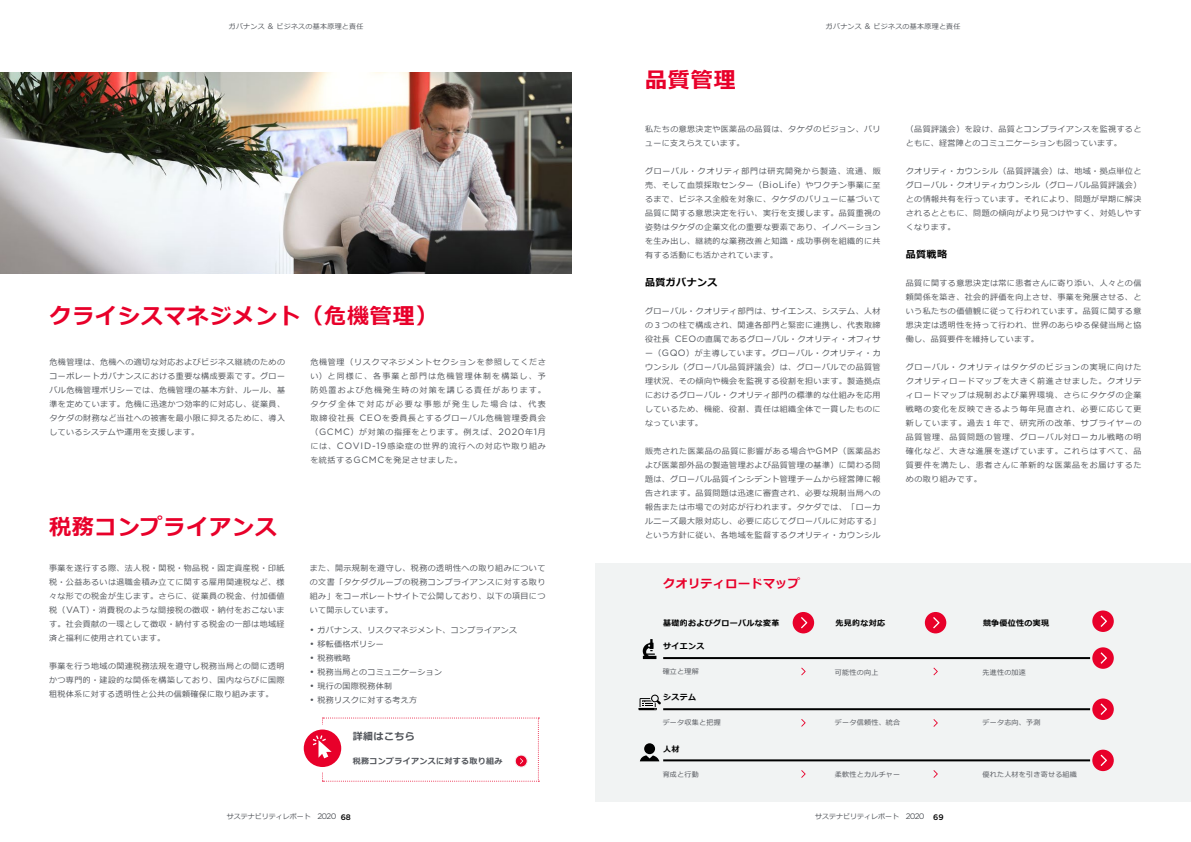
<style>
.page{position:relative;width:1191px;height:842px;background:#fff}
.page>*{position:absolute;margin:0;border:0;box-sizing:border-box;transform-origin:0 0}
.t1{font:700 22px "Meiryo";letter-spacing:.04em;color:#e8002a}
.t2{font:700 12px "Meiryo";letter-spacing:.04em;color:#e8002a}
.t3{font:700 10px "Meiryo";letter-spacing:.04em;color:#000}
.t4{font:700 10px "Meiryo";letter-spacing:.04em;color:#52555b}
.t5{font:8px/14px "Meiryo";letter-spacing:.055em;color:#52555b;text-align:justify}
.t6{font:700 8px "Meiryo";letter-spacing:.04em;color:#000}
.t7{font:700 8px "Meiryo";letter-spacing:.04em;color:#52555b}
.t8{font:7px "Meiryo";letter-spacing:.04em;color:#52555b}
.t9{font:7px "Meiryo";color:#52555b}
.s1{font-family:"Gotham";font-size:8.1px}
.s2{font-family:"Gotham";font-size:9.2px}
.s3{font-family:"Gotham";font-weight:500;font-size:8px;color:#000}
</style>
<div class="page">
<img style="left:0;top:72px;width:571px;height:202px">
<div style="left:595px;top:563px;width:596px;height:239px;background:#f1f3f3"></div>
<svg style="left:1091px;top:609px;width:23px;height:24px"></svg>
<div style="left:1090px;top:608px;width:25px;height:26px;border:2px solid #f1f3f3;border-radius:50%"></div>
<svg style="left:1100px;top:615px;width:7px;height:12px"></svg>
<div style="left:924px;top:611px;width:23px;height:23px;background:#e8002a;border-radius:50%"></div>
<div style="left:923px;top:610px;width:25px;height:25px;border:2px solid #f1f3f3;border-radius:50%"></div>
<svg style="left:933px;top:617px;width:6px;height:11px"></svg>
<svg style="left:791px;top:611px;width:24px;height:23px"></svg>
<div style="left:790px;top:610px;width:26px;height:25px;border:2px solid #f1f3f3;border-radius:50%"></div>
<svg style="left:801px;top:617px;width:6px;height:11px"></svg>
<svg style="left:801px;top:667px;width:4px;height:8px"></svg>
<hr style="left:663px;top:657px;width:427px;height:2px;background:#000">
<svg style="left:933px;top:667px;width:4px;height:8px"></svg>
<div style="left:1091px;top:646px;width:23px;height:24px;background:#e8002a;border-radius:50%"></div>
<div style="left:1090px;top:645px;width:25px;height:26px;border:2px solid #f1f3f3;border-radius:50%"></div>
<svg style="left:1100px;top:652px;width:7px;height:12px"></svg>
<svg style="left:642px;top:639px;width:14px;height:20px"></svg>
<svg style="left:801px;top:719px;width:4px;height:8px"></svg>
<hr style="left:663px;top:708px;width:427px;height:2px;background:#000">
<svg style="left:933px;top:719px;width:4px;height:8px"></svg>
<svg style="left:1091px;top:697px;width:23px;height:24px"></svg>
<div style="left:1090px;top:696px;width:25px;height:26px;border:2px solid #f1f3f3;border-radius:50%"></div>
<svg style="left:1100px;top:703px;width:7px;height:12px"></svg>
<svg style="left:801px;top:770px;width:4px;height:8px"></svg>
<hr style="left:663px;top:759px;width:427px;height:2px;background:#000">
<svg style="left:933px;top:770px;width:4px;height:8px"></svg>
<div style="left:1091px;top:749px;width:23px;height:23px;background:#e8002a;border-radius:50%"></div>
<div style="left:1090px;top:748px;width:25px;height:25px;border:2px solid #f1f3f3;border-radius:50%"></div>
<svg style="left:1100px;top:755px;width:7px;height:11px"></svg>
<svg style="left:638px;top:695px;width:23px;height:15px"></svg>
<svg style="left:640px;top:755px;width:19px;height:6px"></svg>
<div style="left:644px;top:743px;width:11px;height:11px;background:#000;border-radius:50%"></div>
<svg style="left:301px;top:727px;width:43px;height:42px"></svg>
<div style="left:299px;top:724px;width:47px;height:48px;border:5px solid #fff;border-radius:50%"></div>
<svg style="left:313px;top:717px;width:226px;height:65px"></svg>
<p class="t8" style="left:229px;top:22px;width:136px">ガバナンス <span class="s1">&amp;</span> ビジネスの基本原理と責任</p>
<p class="t8" style="left:825px;top:22px;width:136px">ガバナンス <span class="s1">&amp;</span> ビジネスの基本原理と責任</p>
<h1 class="t1" style="left:50px;top:300px;width:390px">クライシスマネジメント（危機管理）</h1>
<p class="t5" style="left:50px;top:356px;width:237px">危機管理は、危機への適切な対応およびビジネス継続のためのコーポレートガバナンスにおける重要な構成要素です。グローバル危機管理ポリシーでは、危機管理の基本方針、ルール、基準を定めています。危機に迅速かつ効率的に対応し、従業員、タケダの財務など当社への被害を最小限に抑えるために、導入しているシステムや運用を支援します。</p>
<p class="t5" style="left:310px;top:356px;width:237px">危機管理（リスクマネジメントセクションを参照してください）と同様に、各事業と部門は危機管理体制を構築し、予防処置および危機発生時の対策を講じる責任があります。タケダ全体で対応が必要な事態が発生した場合は、代表取締役社長 <span class="s2">CEO</span>を委員長とするグローバル危機管理委員会（<span class="s2">GCMC</span>）が対策の指揮をとります。例えば、<span class="s2">2020</span>年<span class="s2">1</span>月には、<span class="s2">COVID-19</span>感染症の世界的流行への対応や取り組みを統括する<span class="s2">GCMC</span>を発足させました。</p>
<h1 class="t1" style="left:49px;top:512px;width:229px">税務コンプライアンス</h1>
<p class="t5" style="left:49px;top:561px;width:237px">事業を遂行する際、法人税・関税・物品税・固定資産税・印紙税・公益あるいは退職金積み立てに関する雇用関連税など、様々な形での税金が生じます。さらに、従業員の税金、付加価値税（<span class="s2">VAT</span>）・消費税のような間接税の徴収・納付をおこないます。社会貢献の一環として徴収・納付する税金の一部は地域経済と福利に使用されています。</p>
<p class="t5" style="left:49px;top:659px;width:237px">事業を行う地域の関連税務法規を遵守し税務当局との間に透明かつ専門的・建設的な関係を構築しており、国内ならびに国際租税体系に対する透明性と公共の信頼確保に取り組みます。</p>
<p class="t5" style="left:310px;top:561px;width:237px">また、開示規制を遵守し、税務の透明性への取り組みについての文書「タケダグループの税務コンプライアンスに対する取り組み」をコーポレートサイトで公開しており、以下の項目について開示しています。</p>
<p class="t5" style="left:310px;top:623px;width:209px"><span class="s2">•</span> ガバナンス、リスクマネジメント、コンプライアンス</p>
<p class="t5" style="left:310px;top:637px;width:76px"><span class="s2">•</span> 移転価格ポリシー</p>
<p class="t5" style="left:310px;top:651px;width:42px"><span class="s2">•</span> 税務戦略</p>
<p class="t5" style="left:310px;top:665px;width:134px"><span class="s2">•</span> 税務当局とのコミュニケーション</p>
<p class="t5" style="left:310px;top:679px;width:84px"><span class="s2">•</span> 現行の国際税務体制</p>
<p class="t5" style="left:310px;top:693px;width:109px"><span class="s2">•</span> 税務リスクに対する考え方</p>
<p class="t4" style="left:353px;top:729px;width:63px">詳細はこちら</p>
<p class="t7" style="left:353px;top:755px;width:151px">税務コンプライアンスに対する取り組み</p>
<h1 class="t1" style="left:645px;top:65px;width:92px">品質管理</h1>
<p class="t5" style="left:645px;top:123px;width:237px">私たちの意思決定や医薬品の品質は、タケダのビジョン、バリューに支えらえています。</p>
<p class="t5" style="left:645px;top:165px;width:237px">グローバル・クオリティ部門は研究開発から製造、流通、販売、そして血漿採取センター（<span class="s2">BioLife</span>）やワクチン事業に至るまで、ビジネス全般を対象に、タケダのバリューに基づいて品質に関する意思決定を行い、実行を支援します。品質重視の姿勢はタケダの企業文化の重要な要素であり、イノベーションを生み出し、継続的な業務改善と知識・成功事例を組織的に共有する活動にも活かされています。</p>
<p class="t3" style="left:645px;top:276px;width:74px">品質ガバナンス</p>
<p class="t5" style="left:645px;top:305px;width:237px">グローバル・クオリティ部門は、サイエンス、システム、人材の３つの柱で構成され、関連各部門と緊密に連携し、代表取締役社長 <span class="s2">CEO</span>の直属であるグローバル・クオリティ・オフィサー（<span class="s2">GQO</span>）が主導しています。グローバル・クオリティ・カウンシル（グローバル品質評議会）は、グローバルでの品質管理状況、その傾向や機会を監視する役割を担います。製造拠点におけるグローバル・クオリティ部門の標準的な仕組みを応用しているため、機能、役割、責任は組織全体で一貫したものになっています。</p>
<p class="t5" style="left:645px;top:445px;width:237px">販売された医薬品の品質に影響がある場合や<span class="s2">GMP</span>（医薬品および医薬部外品の製造管理および品質管理の基準）に関わる問題は、グローバル品質インシデント管理チームから経営陣に報告されます。品質問題は迅速に審査され、必要な規制当局への報告または市場での対応が行われます。タケダでは、「ローカルニーズ最大限対応し、必要に応じてグローバルに対応する」という方針に従い、各地域を監督するクオリティ・カウンシル</p>
<h2 class="t2" style="left:663px;top:575px;width:138px">クオリティロードマップ</h2>
<p class="t5" style="left:906px;top:122px;width:237px">（品質評議会）を設け、品質とコンプライアンスを監視するとともに、経営陣とのコミュニケーションも図っています。</p>
<p class="t5" style="left:906px;top:164px;width:237px">クオリティ・カウンシル（品質評議会）は、地域・拠点単位とグローバル・クオリティカウンシル（グローバル品質評議会）との情報共有を行っています。それにより、問題が早期に解決されるとともに、問題の傾向がより見つけやすく、対処しやすくなります。</p>
<p class="t3" style="left:906px;top:247px;width:43px">品質戦略</p>
<p class="t5" style="left:906px;top:276px;width:237px">品質に関する意思決定は常に患者さんに寄り添い、人々との信頼関係を築き、社会的評価を向上させ、事業を発展させる、という私たちの価値観に従って行われています。品質に関する意思決定は透明性を持って行われ、世界のあらゆる保健当局と協働し、品質要件を維持しています。</p>
<p class="t5" style="left:906px;top:360px;width:237px">グローバル・クオリティはタケダのビジョンの実現に向けたクオリティロードマップを大きく前進させました。クオリティロードマップは規制および業界環境、さらにタケダの企業戦略の変化を反映できるよう毎年見直され、必要に応じて更新しています。過去１年で、研究所の改革、サプライヤーの品質管理、品質問題の管理、グローバル対ローカル戦略の明確化など、大きな進展を遂げています。これらはすべて、品質要件を満たし、患者さんに革新的な医薬品をお届けするための取り組みです。</p>
<p class="t6" style="left:663px;top:617px;width:118px">基礎的およびグローバルな変革</p>
<p class="t6" style="left:835px;top:617px;width:51px">先見的な対応</p>
<p class="t6" style="left:983px;top:617px;width:68px">競争優位性の実現</p>
<p class="t6" style="left:663px;top:641px;width:43px">サイエンス</p>
<p class="t8" style="left:662px;top:667px;width:38px">確立と理解</p>
<p class="t8" style="left:835px;top:667px;width:45px">可能性の向上</p>
<p class="t8" style="left:982px;top:667px;width:45px">先進性の加速</p>
<p class="t6" style="left:663px;top:692px;width:34px">システム</p>
<p class="t8" style="left:662px;top:718px;width:59px">データ収集と把握</p>
<p class="t8" style="left:835px;top:718px;width:67px">データ信頼性、統合</p>
<p class="t8" style="left:982px;top:718px;width:59px">データ志向、予測</p>
<p class="t6" style="left:663px;top:743px;width:18px">人材</p>
<p class="t8" style="left:662px;top:769px;width:38px">育成と行動</p>
<p class="t8" style="left:835px;top:769px;width:67px">柔軟性とカルチャー</p>
<p class="t8" style="left:982px;top:769px;width:96px">優れた人材を引き寄せる組織</p>
<p class="t9" style="left:227px;top:812px;width:126px">サステナビリティレポート　<span class="s1">2020</span> <span class="s3">68</span></p>
<p class="t9" style="left:815px;top:812px;width:130px">サステナビリティレポート　<span class="s1">2020</span> <span class="s3">69</span></p>
</div>
